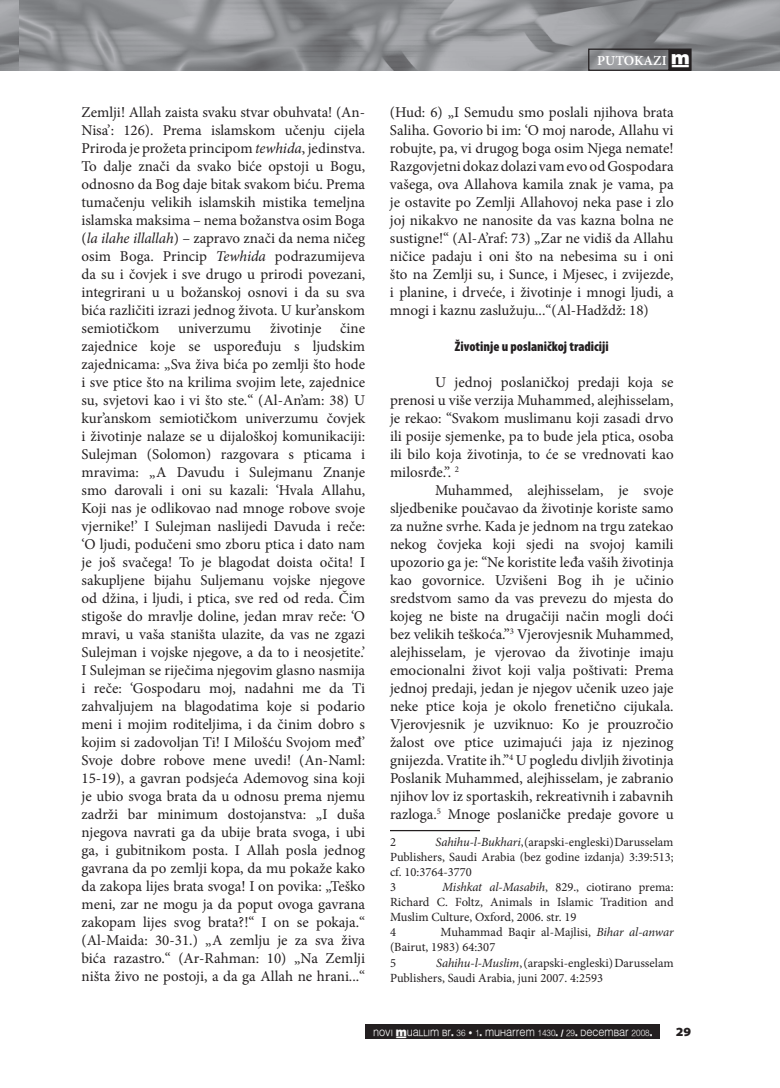
<style>
.page{position:relative;width:780px;height:1088px;background:#fff}
.page>*{position:absolute;margin:0;border:0;box-sizing:border-box;transform-origin:0 0}
.t1{font:15px/18px "Minion Pro";color:#231f20;text-align:justify}
.t2{font:900 condensed 13.75px "Myriad Pro";color:#231f20}
.t3{font:600 13.75px "Minion Pro";color:#fff}
.t4{font:12.5px/15.1px "Minion Pro";color:#231f20}
.t5{font:900 semi-expanded 12.5px "Myriad Pro";color:#231f20}
.t6{font:9px "Muallim";color:#f9f9f9;scale:.91 1}
.s1{font-style:italic}
.s2{font-family:"Muallim";font-weight:400}
</style>
<div class="page">
<img style="left:0;top:0;width:780px;height:71px">
<img style="left:18px;top:0;width:1px;height:71px">
<div style="left:670px;top:49px;width:21px;height:21px;background:#231f20"></div>
<div style="left:669px;top:48px;width:22px;height:23px;border:1px solid #231f20"></div>
<div style="left:365px;top:1024px;width:294px;height:15px;background:#231f20"></div>
<div style="left:588px;top:49px;width:81px;height:22px;border:1px solid #231f20"></div>
<hr style="left:390px;top:830px;width:90px;height:1px;background:#231f20">
<p class="t1" style="left:81px;top:103px;width:285px">Zemlji! Allah zaista svaku stvar obuhvata! (An-Nisa’: 126). Prema islamskom učenju cijela Priroda je prožeta principom <span class="s1">tewhida</span>, jedinstva.<br>To dalje znači da svako biće opstoji u Bogu, odnosno da Bog daje bitak svakom biću. Prema tumačenju velikih islamskih mistika temeljna islamska maksima – nema božanstva osim Boga (<span class="s1">la ilahe illallah</span>) – zapravo znači da nema ničeg osim Boga. Princip <span class="s1">Tewhida</span> podrazumijeva da su i čovjek i sve drugo u prirodi povezani, integrirani u u božanskoj osnovi i da su sva bića različiti izrazi jednog života. U kur’anskom semiotičkom</p>
<p class="t1" style="left:81px;top:319px;width:285px;text-indent:259px">čine zajednice koje se uspoređuju s ljudskim zajednicama: „Sva živa bića po zemlji što hode i sve ptice što na krilima svojim lete, zajednice su, svjetovi kao i vi što ste.“ (Al-An’am: 38) U kur’anskom semiotičkom univerzumu čovjek i životinje nalaze se u dijaloškoj komunikaciji:<br>Sulejman (Solomon) razgovara s pticama i mravima: „A Davudu i Sulejmanu Znanje smo darovali i oni su kazali: ‘Hvala Allahu, Koji nas je odlikovao nad mnoge robove svoje vjernike!’ I Sulejman naslijedi Davuda i reče: ‘O ljudi, podučeni smo zboru ptica i dato nam je još svačega! To je blagodat doista očita! I sakupljene bijahu Suljemanu vojske njegove od džina, i ljudi, i ptica, sve red od reda. Čim stigoše do mravlje doline, jedan mrav reče: ‘O mravi, u vaša staništa ulazite, da vas ne zgazi Sulejman i vojske njegove, a da to i neosjetite.’ I Sulejman se riječima njegovim glasno nasmija i reče: ‘Gospodaru moj, nadahni me da Ti zahvaljujem na blagodatima koje si podario meni i mojim roditeljima, i da činim dobro s kojim si zadovoljan Ti! I Milošću Svojom međ’ Svoje dobre robove mene uvedi! (An-Naml:<br>15-19), a gavran podsjeća Ademovog sina koji je ubio svoga brata da u odnosu prema njemu zadrži bar minimum dostojanstva: „I duša njegova navrati ga da ubije brata svoga, i ubi ga, i gubitnikom posta. I Allah posla jednog gavrana da po zemlji kopa, da mu pokaže kako da zakopa lijes brata svoga! I on povika: „Teško meni, zar ne mogu ja da poput ovoga gavrana zakopam lijes svog brata?!“ I on se pokaja.“ (Al-Maida: 30-31.) „A zemlju je za sva živa bića razastro.“ (Ar-Rahman: 10) „Na Zemlji ništa živo ne postoji, a da ga Allah ne hrani...“</p>
<p class="t1" style="left:178px;top:319px;width:75px">univerzumu</p>
<p class="t1" style="left:270px;top:319px;width:53px">životinje</p>
<p class="t3" style="left:597px;top:51px;width:94px">PUTOKAZI <span class="s2">†</span></p>
<p class="t1" style="left:390px;top:103px;width:285px">(Hud: 6) „I Semudu smo poslali njihova brata Saliha. Govorio bi im: ‘O moj narode, Allahu vi robujte, pa, vi drugog boga osim Njega nemate!<br>Razgovjetni dokaz dolazi vam evo od Gospodara vašega, ova Allahova kamila znak je vama, pa je ostavite po Zemlji Allahovoj neka pase i zlo joj nikakvo ne nanosite da vas kazna bolna ne sustigne!“ (Al-A’raf: 73) „Zar ne vidiš da Allahu ničice padaju i oni što na nebesima su i oni što na Zemlji su, i Sunce, i Mjesec, i zvijezde, i planine, i drveće, i životinje i mnogi ljudi, a mnogi i kaznu zaslužuju...“(Al-Hadždž: 18)</p>
<p class="t2" style="left:455px;top:339px;width:155px">Životinje u poslaničkoj tradiciji</p>
<p class="t1" style="left:390px;top:373px;width:285px;text-indent:45px">U jednoj poslaničkoj predaji koja se prenosi u više verzija Muhammed, alejhisselam, je rekao: “Svakom muslimanu koji zasadi drvo ili posije sjemenke, pa to bude jela ptica, osoba ili bilo koja životinja, to će se vrednovati kao milosrđe.”. <sup>2</sup></p>
<p class="t1" style="left:390px;top:481px;width:285px;text-indent:45px">Muhammed, alejhisselam, je svoje sljedbenike poučavao da životinje koriste samo za nužne svrhe. Kada je jednom na trgu zatekao nekog čovjeka koji sjedi na svojoj kamili upozorio ga je: “Ne koristite leđa vaših životinja kao govornice. Uzvišeni Bog ih je učinio sredstvom samo da vas prevezu do mjesta do kojeg ne biste na drugačiji način mogli doći bez velikih teškoća.”<sup>3</sup> Vjerovjesnik Muhammed, alejhisselam, je vjerovao da životinje imaju emocionalni život koji valja poštivati: Prema jednoj predaji, jedan je njegov učenik uzeo jaje neke ptice koja je okolo frenetično cijukala.<br>Vjerovjesnik je uzviknuo: Ko je prouzročio žalost ove ptice uzimajući jaja iz njezinog gnijezda. Vratite ih.”<sup>4</sup> U pogledu divljih životinja Poslanik Muhammed, alejhisselam, je zabranio njihov lov iz sportaskih, rekreativnih i zabavnih razloga.<sup>5</sup> Mnoge poslaničke predaje govore u</p>
<p class="t4" style="left:390px;top:834px;width:7px">2</p>
<p class="t4" style="left:390px;top:834px;width:285px;text-indent:46px"><span class="s1">Sahihu-l-Bukhari</span>, (arapski-engleski) Darusselam<br>Publishers, Saudi Arabia (bez godine izdanja) 3:39:513; cf. 10:3764-3770<br>3</p>
<p class="t4" style="left:390px;top:879px;width:285px;text-indent:52px"><span class="s1">Mishkat al-Masabih</span>, 829., ciotirano prema:<br>Richard C. Foltz, Animals in Islamic Tradition and Muslim Culture, Oxford, 2006. str. 19<br>4</p>
<p class="t4" style="left:390px;top:925px;width:285px;text-indent:51px">Muhammad Baqir al-Majlisi, <span class="s1">Bihar al-anwar </span>(Bairut, 1983) 64:307<br>5</p>
<p class="t4" style="left:390px;top:955px;width:285px;text-indent:46px"><span class="s1">Sahihu-l-Muslim</span>, (arapski-engleski) Darusselam<br>Publishers, Saudi Arabia, juni 2007. 4:2593</p>
<p class="t6" style="left:373px;top:1026px;width:308px">NOVI †UALLIM BR. 36 • 1. MUHARREM 1430. / 29. DECEMBAR 2008.</p>
<p class="t5" style="left:676px;top:1024px;width:17px">29</p>
</div>
